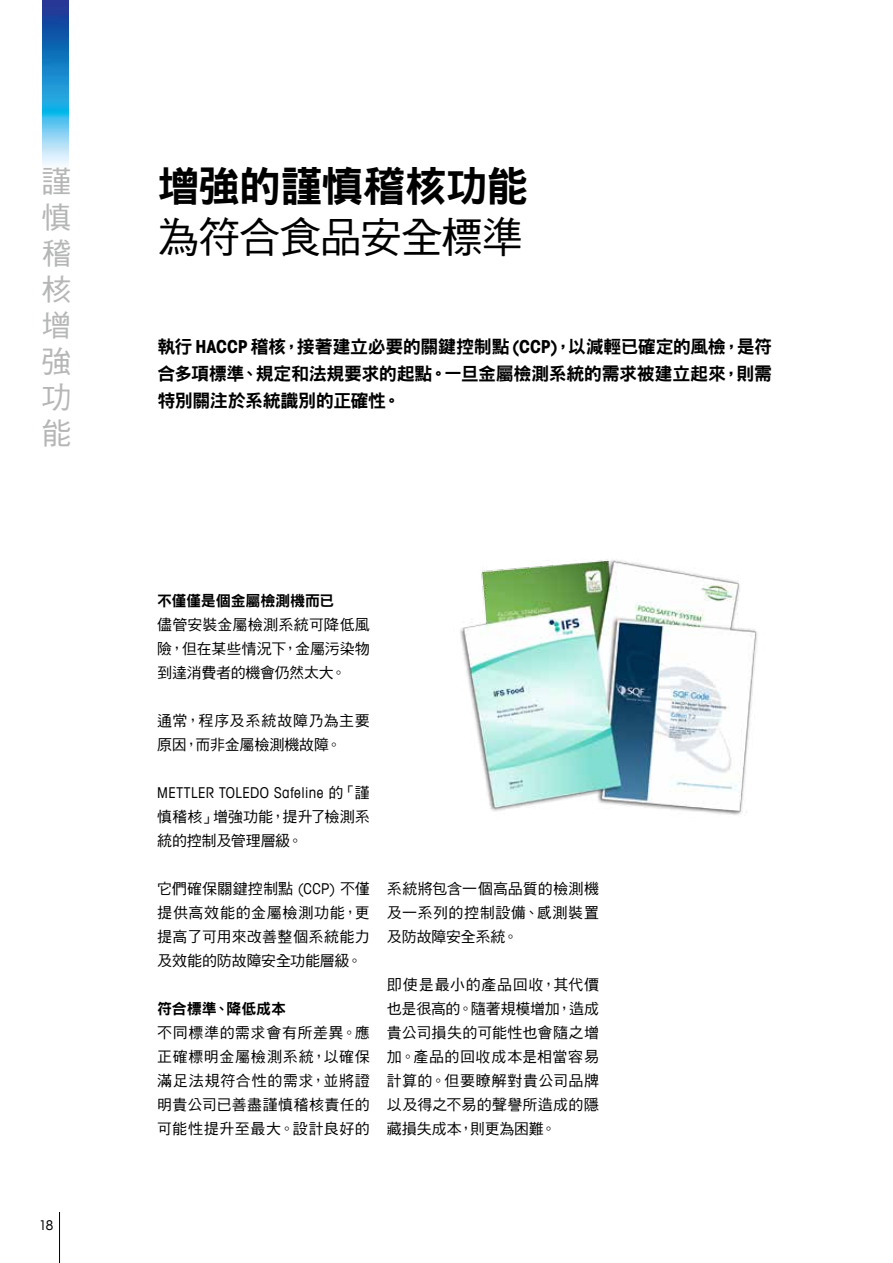
<style>
.page{position:relative;width:893px;height:1263px;background:#fff}
.page>*{position:absolute;margin:0;border:0;box-sizing:border-box;transform-origin:0 0}
.t1{font:42px "DF Hei Std W9";letter-spacing:-.025em;color:#000}
.t2{font:42px "DF Hei Std W5";letter-spacing:-.035em;color:#000}
.t3{font:30px/36px "DF Hei Std W5";color:#b5b6b6;text-align:justify}
.t4{font:18px/27px "DF Hei Std W9";letter-spacing:-.02em;color:#000;text-align:justify}
.t5{font:15px/24px "DF Hei Std W5";letter-spacing:.01em;color:#000;text-align:justify}
.t6{font:condensed 15px "Avant Garde Com";letter-spacing:.03em;color:#000}
.t7{font:15px "DF Hei Std W9";letter-spacing:-.01em;color:#000}
.t8{font:condensed 13.5px "Avant Garde Com";color:#000}
.s1{font-family:"Avant Garde Com";font-weight:700;font-stretch:condensed}
.s2{font-family:"DF Hei Std W5";font-stretch:normal}
.s3{font-family:"Avant Garde Com";font-stretch:condensed}
</style>
<div class="page">
<img style="left:43px;top:0;width:25px;height:166px">
<img style="left:460px;top:559px;width:298px;height:256px">
<hr style="left:59px;top:1212px;width:1px;height:51px;background:#000">
<h2 class="t3" style="left:41px;top:163px;width:32px">謹慎稽核增強功能</h2>
<p class="t8" style="left:39px;top:1217px;width:16px">18</p>
<h1 class="t1" style="left:157px;top:163px;width:373px">增強的謹慎稽核功能</h1>
<h1 class="t2" style="left:157px;top:214px;width:368px">為符合食品安全標準</h1>
<p class="t4" style="left:157px;top:333px;width:616px">執行 <span class="s1">HACCP</span> 稽核，接著建立必要的關鍵控制點 <span class="s1">(CCP)</span>，以減輕已確定的風檢，是符合多項標準、規定和法規要求的起點。一旦金屬檢測系統的需求被建立起來，則需特別關注於系統識別的正確性。</p>
<p class="t7" style="left:157px;top:593px;width:179px">不僅僅是個金屬檢測機而已</p>
<p class="t5" style="left:157px;top:613px;width:214px">儘管安裝金屬檢測系統可降低風險，但在某些情況下，金屬污染物到達消費者的機會仍然太大。</p>
<p class="t5" style="left:157px;top:709px;width:214px">通常，程序及系統故障乃為主要原因，而非金屬檢測機故障。</p>
<p class="t6" style="left:157px;top:783px;width:214px">METTLER TOLEDO Safeline <span class="s2">的「謹</span></p>
<p class="t5" style="left:157px;top:805px;width:214px">慎稽核」增強功能，提升了檢測系統的控制及管理層級。</p>
<p class="t5" style="left:157px;top:877px;width:214px">它們確保關鍵控制點 <span class="s3">(CCP)</span> 不僅提供高效能的金屬檢測功能，更提高了可用來改善整個系統能力及效能的防故障安全功能層級。</p>
<p class="t7" style="left:157px;top:1001px;width:130px">符合標準、降低成本</p>
<p class="t5" style="left:157px;top:1021px;width:214px">不同標準的需求會有所差異。應正確標明金屬檢測系統，以確保滿足法規符合性的需求，並將證明貴公司已善盡謹慎稽核責任的可能性提升至最大。設計良好的</p>
<p class="t5" style="left:387px;top:877px;width:214px">系統將包含一個高品質的檢測機及一系列的控制設備、感測裝置及防故障安全系統。</p>
<p class="t5" style="left:387px;top:973px;width:214px">即使是最小的產品回收，其代價也是很高的。隨著規模增加，造成貴公司損失的可能性也會隨之增加。產品的回收成本是相當容易計算的。但要瞭解對貴公司品牌以及得之不易的聲譽所造成的隱藏損失成本，則更為困難。</p>
</div>
